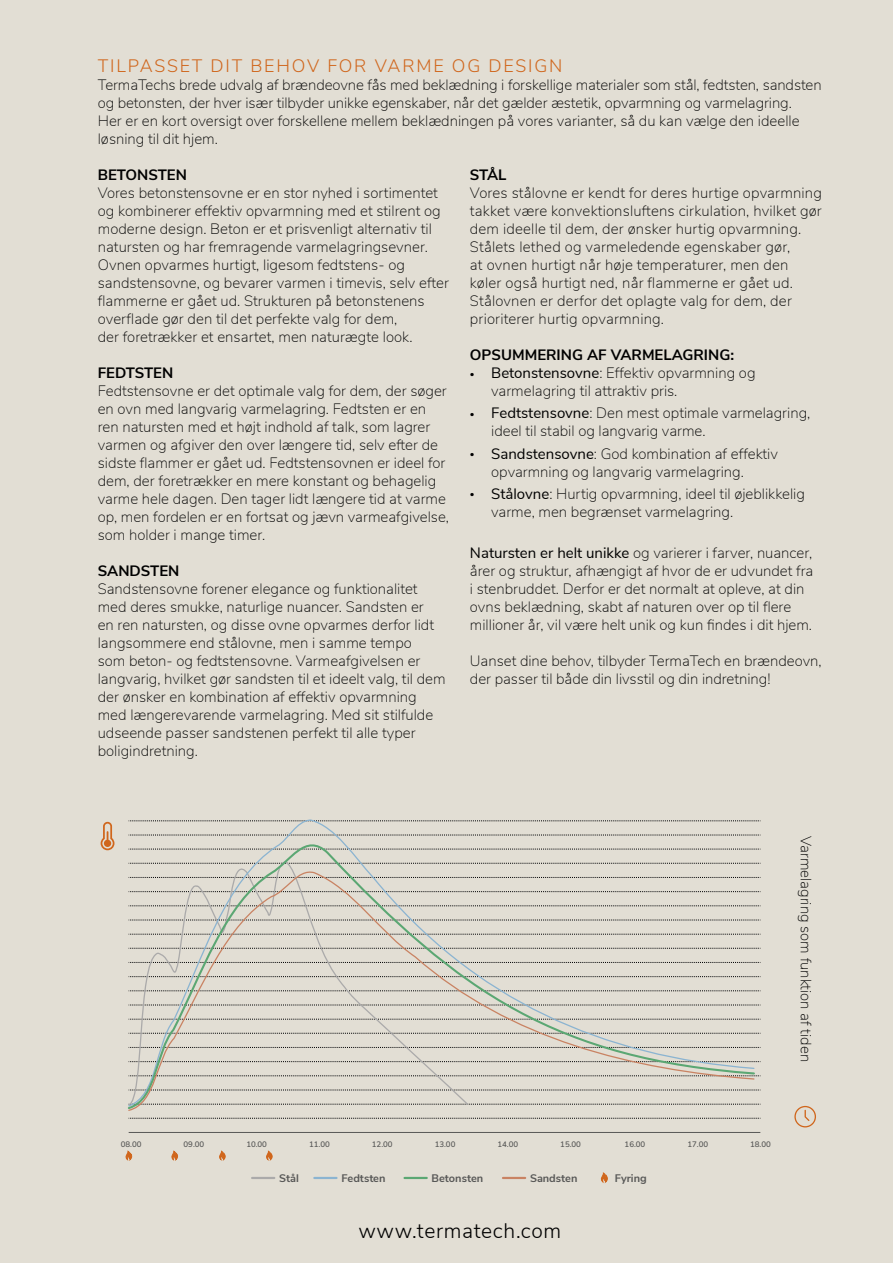
<style>
.page{position:relative;width:893px;height:1263px;background:#e2ded4}
.page>*{position:absolute;margin:0;border:0;box-sizing:border-box;transform-origin:0 0}
.t1{font:300 21px "Nunito Sans";letter-spacing:.03em;color:#000}
.t2{font:300 18px "Nunito Sans";letter-spacing:.1em;color:#d0661c}
.t3{font:200 15px/18px "Nunito Sans";color:#000}
.t4{font:700 15px "Nunito Sans";color:#000}
.t5{font:700 10.95px "Nunito Sans";color:#585857}
.t6{font:600 7.95px "Nunito";letter-spacing:-.005em;color:#585857}
.s1{font-weight:400;font-size:9px}
.s2{font-weight:400}
</style>
<div class="page">
<svg style="left:129px;top:1118px;width:632px;height:1px"></svg>
<hr style="left:129px;top:1132px;width:631px;height:1px;background:#585857">
<svg style="left:128px;top:819px;width:627px;height:12px"></svg>
<svg style="left:128px;top:831px;width:628px;height:274px"></svg>
<svg style="left:128px;top:868px;width:627px;height:243px"></svg>
<hr style="left:252px;top:1177px;width:22px;height:2px;background:#abaaaa">
<hr style="left:314px;top:1177px;width:22px;height:2px;background:#8bb4d1">
<hr style="left:405px;top:1177px;width:22px;height:2px;background:#5ba773">
<hr style="left:503px;top:1177px;width:22px;height:2px;background:#c98363">
<svg style="left:125px;top:1151px;width:8px;height:10px"></svg>
<svg style="left:171px;top:1151px;width:7px;height:10px"></svg>
<svg style="left:219px;top:1151px;width:7px;height:10px"></svg>
<svg style="left:266px;top:1151px;width:7px;height:10px"></svg>
<svg style="left:600px;top:1173px;width:8px;height:11px"></svg>
<svg style="left:101px;top:822px;width:13px;height:28px"></svg>
<svg style="left:794px;top:1106px;width:22px;height:21px"></svg>
<p class="t2" style="left:98px;top:53px;width:466px">TILPASSET DIT BEHOV FOR VARME OG DESIGN</p>
<p class="t3" style="left:98px;top:75px;width:725px">TermaTechs brede udvalg af brændeovne fås med beklædning i forskellige materialer som stål, fedtsten, sandsten og betonsten, der hver især tilbyder unikke egenskaber, når det gælder æstetik, opvarmning og varmelagring.<br>Her er en kort oversigt over forskellene mellem beklædningen på vores varianter, så du kan vælge den ideelle løsning til dit hjem.</p>
<p class="t4" style="left:98px;top:164px;width:91px">BETONSTEN</p>
<p class="t3" style="left:98px;top:183px;width:353px">Vores betonstensovne er en stor nyhed i sortimentet og kombinerer effektiv opvarmning med et stilrent og moderne design. Beton er et prisvenligt alternativ til natursten og har fremragende varmelagringsevner.<br>Ovnen opvarmes hurtigt, ligesom fedtstens- og sandstensovne, og bevarer varmen i timevis, selv efter flammerne er gået ud. Strukturen på betonstenens overflade gør den til det perfekte valg for dem,<br>der foretrækker et ensartet, men naturægte look.</p>
<p class="t4" style="left:98px;top:362px;width:77px">FEDTSTEN</p>
<p class="t3" style="left:98px;top:381px;width:353px">Fedtstensovne er det optimale valg for dem, der søger en ovn med langvarig varmelagring. Fedtsten er en ren natursten med et højt indhold af talk, som lagrer varmen og afgiver den over længere tid, selv efter de sidste flammer er gået ud. Fedtstensovnen er ideel for dem, der foretrækker en mere konstant og behagelig varme hele dagen. Den tager lidt længere tid at varme op, men fordelen er en fortsat og jævn varmeafgivelse, som holder i mange timer.</p>
<p class="t4" style="left:98px;top:560px;width:83px">SANDSTEN</p>
<p class="t3" style="left:98px;top:579px;width:349px">Sandstensovne forener elegance og funktionalitet med deres smukke, naturlige nuancer. Sandsten er<br>en ren natursten, og disse ovne opvarmes derfor lidt langsommere end stålovne, men i samme tempo<br>som beton- og fedtstensovne. Varmeafgivelsen er langvarig, hvilket gør sandsten til et ideelt valg, til dem der ønsker en kombination af effektiv opvarmning med længerevarende varmelagring. Med sit stilfulde udseende passer sandstenen perfekt til alle typer boligindretning.</p>
<p class="t4" style="left:470px;top:164px;width:38px">STÅL</p>
<p class="t3" style="left:470px;top:183px;width:353px">Vores stålovne er kendt for deres hurtige opvarmning takket være konvektionsluftens cirkulation, hvilket gør dem ideelle til dem, der ønsker hurtig opvarmning.<br>Stålets lethed og varmeledende egenskaber gør,<br>at ovnen hurtigt når høje temperaturer, men den køler også hurtigt ned, når flammerne er gået ud.<br>Stålovnen er derfor det oplagte valg for dem, der prioriterer hurtig opvarmning.</p>
<p class="t4" style="left:470px;top:344px;width:266px">OPSUMMERING AF VARMELAGRING:</p>
<p class="t3" style="left:491px;top:363px;width:266px;text-indent:-21px"><span class="s1">•</span> <span class="s2">Betonstensovne</span>: Effektiv opvarmning og varmelagring til attraktiv pris.</p>
<p class="t3" style="left:491px;top:403px;width:321px;text-indent:-21px"><span class="s1">•</span> <span class="s2">Fedtstensovne</span>: Den mest optimale varmelagring, ideel til stabil og langvarig varme.</p>
<p class="t3" style="left:491px;top:444px;width:288px;text-indent:-21px"><span class="s1">•</span> <span class="s2">Sandstensovne</span>: God kombination af effektiv opvarmning og langvarig varmelagring.</p>
<p class="t3" style="left:491px;top:484px;width:315px;text-indent:-21px"><span class="s1">•</span> <span class="s2">Stålovne</span>: Hurtig opvarmning, ideel til øjeblikkelig varme, men begrænset varmelagring.</p>
<p class="t3" style="left:470px;top:543px;width:345px"><span class="s2">Natursten er helt unikke</span> og varierer i farver, nuancer, årer og struktur, afhængigt af hvor de er udvundet fra i stenbruddet. Derfor er det normalt at opleve, at din ovns beklædning, skabt af naturen over op til flere millioner år, vil være helt unik og kun findes i dit hjem.</p>
<p class="t3" style="left:470px;top:651px;width:353px">Uanset dine behov, tilbyder TermaTech en brændeovn, der passer til både din livsstil og din indretning!</p>
<p class="t3" style="left:816px;top:836px;width:228px;rotate:90deg">Varmelagring som funktion af tiden</p>
<p class="t6" style="left:121px;top:1138px;width:22px">08.00</p>
<p class="t6" style="left:184px;top:1138px;width:22px">09.00</p>
<p class="t6" style="left:246px;top:1138px;width:22px">10.00</p>
<p class="t6" style="left:309px;top:1138px;width:22px">11.00</p>
<p class="t6" style="left:372px;top:1138px;width:22px">12.00</p>
<p class="t6" style="left:435px;top:1138px;width:22px">13.00</p>
<p class="t6" style="left:497px;top:1138px;width:22px">14.00</p>
<p class="t6" style="left:560px;top:1138px;width:22px">15.00</p>
<p class="t6" style="left:625px;top:1138px;width:22px">16.00</p>
<p class="t6" style="left:687px;top:1138px;width:22px">17.00</p>
<p class="t6" style="left:750px;top:1138px;width:22px">18.00</p>
<p class="t5" style="left:279px;top:1170px;width:21px">Stål</p>
<p class="t5" style="left:341px;top:1170px;width:46px">Fedtsten</p>
<p class="t5" style="left:432px;top:1170px;width:53px">Betonsten</p>
<p class="t5" style="left:530px;top:1170px;width:49px">Sandsten</p>
<p class="t5" style="left:615px;top:1170px;width:33px">Fyring</p>
<h1 class="t1" style="left:358px;top:1215px;width:204px">www.termatech.com</h1>
</div>
